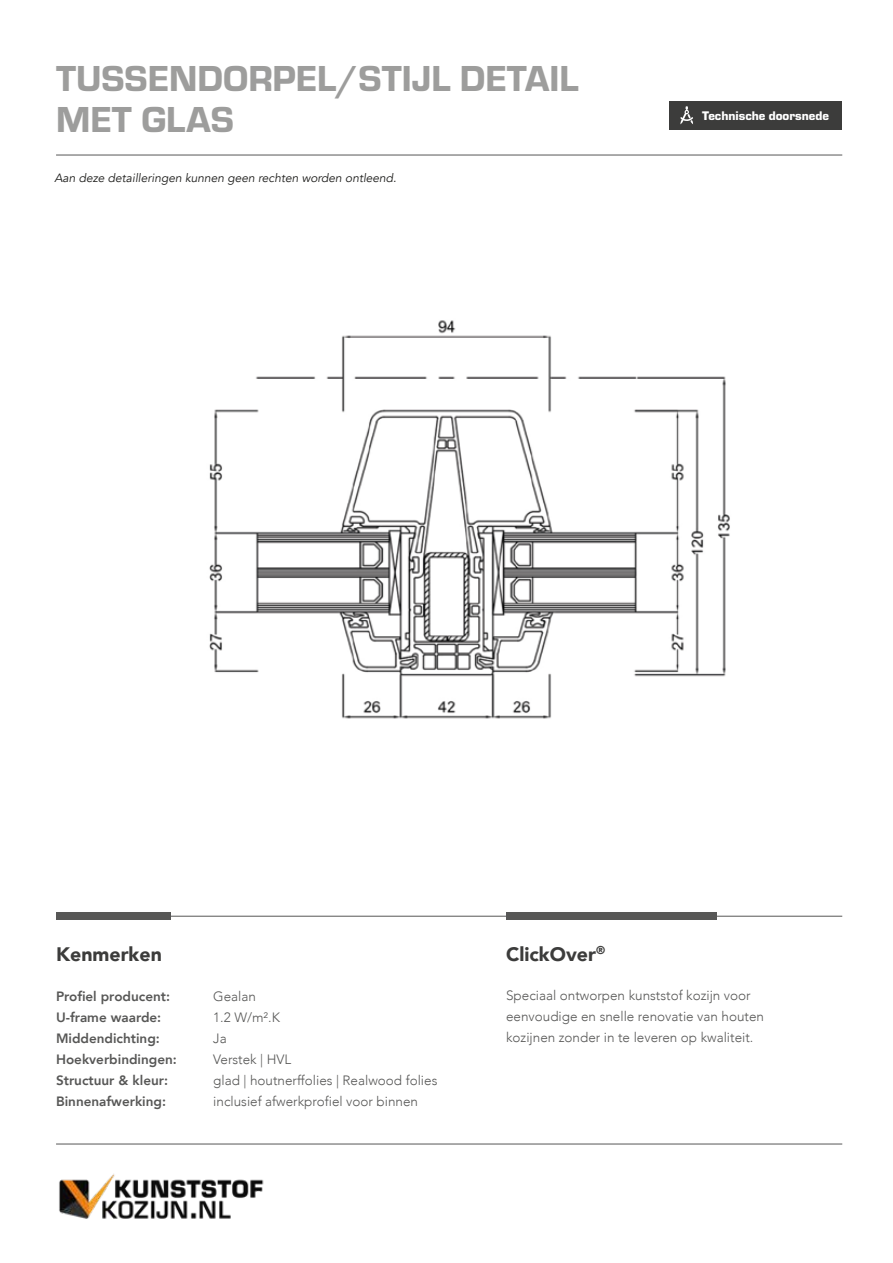
<style>
.page{position:relative;width:893px;height:1263px;background:#fff}
.page>*{position:absolute;margin:0;border:0;box-sizing:border-box;transform-origin:0 0}
.t1{font:37.5px/40.5px "Eurostile Hea";color:#9d9d9c}
.t2{font:900 19.5px "Avenir";color:#3c3c3b}
.t3{font:300 13.5px/21px "Avenir";color:#575756}
.t4{font:800 13.5px/21px "Avenir";color:#575756}
.t5{font:900 12.9px "Eurostile";color:#fff}
.t6{font:italic 12px "Avenir";color:#1d1d1b}
</style>
<div class="page">
<hr style="left:56px;top:916px;width:786px;height:1px;background:#575756">
<hr style="left:56px;top:155px;width:786px;height:1px;background:#575756">
<hr style="left:56px;top:1144px;width:786px;height:1px;background:#575756">
<img style="left:59px;top:1174px;width:205px;height:45px">
<div style="left:56px;top:912px;width:115px;height:8px;background:#575756"></div>
<div style="left:506px;top:912px;width:211px;height:8px;background:#575756"></div>
<div style="left:669px;top:101px;width:173px;height:29px;background:#3c3c3b"></div>
<svg style="left:680px;top:106px;width:13px;height:18px"></svg>
<img style="left:209px;top:320px;width:521px;height:399px">
<h1 class="t1" style="left:56px;top:56px;width:524px">TUSSENDORPEL/STIJL DETAIL<br>MET GLAS</h1>
<p class="t6" style="left:54px;top:171px;width:344px">Aan deze detailleringen kunnen geen rechten worden ontleend.</p>
<p class="t5" style="left:702px;top:107px;width:128px">Technische doorsnede</p>
<h2 class="t2" style="left:56px;top:937px;width:107px">Kenmerken</h2>
<p class="t4" style="left:56px;top:986px;width:122px">Profiel producent:<br>U-frame waarde:<br>Middendichting:<br>Hoekverbindingen:<br>Structuur &amp; kleur:<br>Binnenafwerking:</p>
<p class="t3" style="left:213px;top:986px;width:226px">Gealan<br>1.2 W/m².K<br>Ja<br>Verstek | HVL<br>glad | houtnerffolies | Realwood folies inclusief afwerkprofiel voor binnen</p>
<h2 class="t2" style="left:506px;top:937px;width:101px">ClickOver<sup>®</sup></h2>
<p class="t3" style="left:506px;top:984px;width:259px">Speciaal ontworpen kunststof kozijn voor eenvoudige en snelle renovatie van houten kozijnen zonder in te leveren op kwaliteit.</p>
</div>
